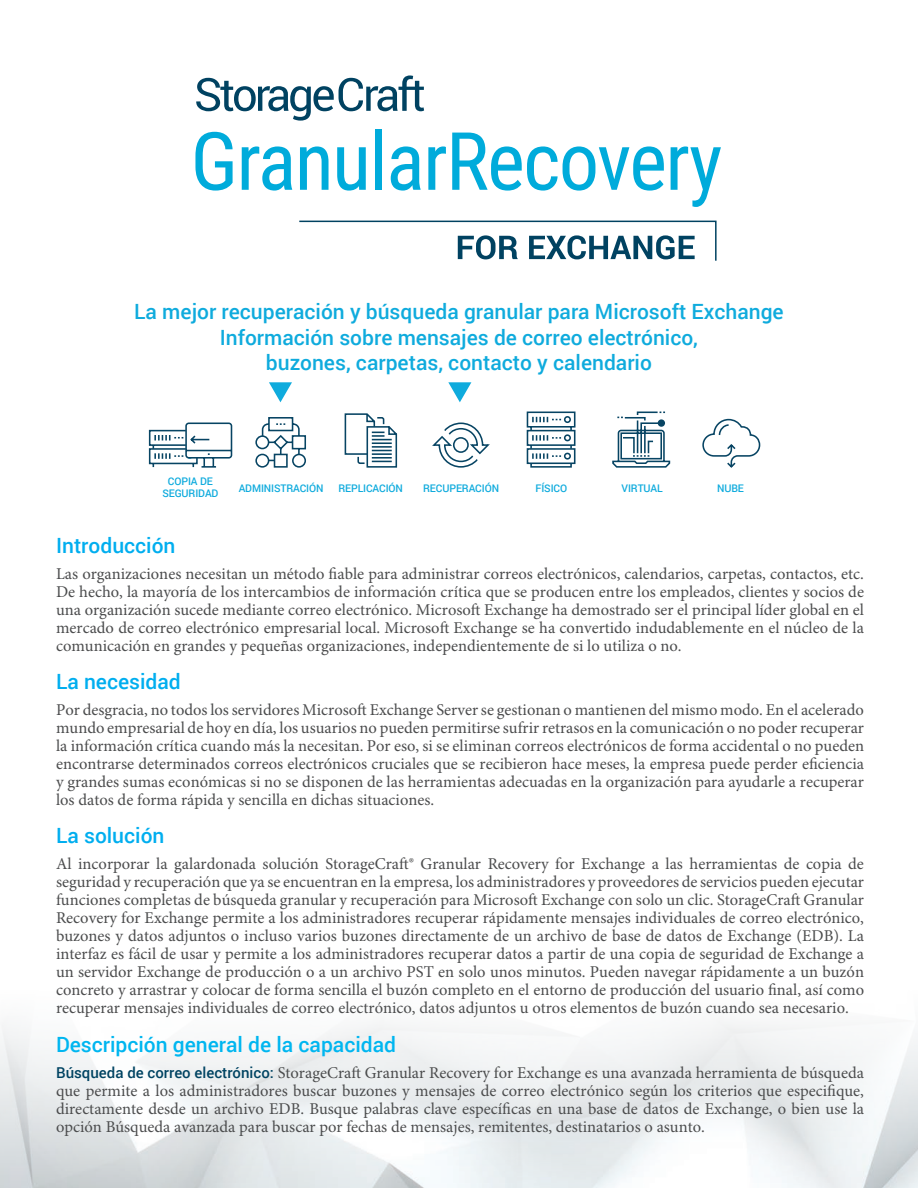
<style>
.page{position:relative;width:918px;height:1188px;background:#fff}
.page>*{position:absolute;margin:0;border:0;box-sizing:border-box;transform-origin:0 0}
.t1{font:500 21px/25.2px "Roboto";color:#0fabdd;text-align:center}
.t2{font:500 21px "Roboto";color:#00aeef}
.t3{font:500 21px "Roboto";color:#00b6f0}
.t4{font:16.5px/18px "Minion Pro";color:#4b4c4d;text-align:justify}
.t5{font:500 10.5px/12.6px "Roboto";letter-spacing:-.01em;color:#0fabdd;text-align:center}
.s1{font-family:"Roboto";font-weight:500;font-size:15px;color:#004362}
</style>
<div class="page">
<img style="left:0;top:1021px;width:918px;height:167px">
<svg style="left:196px;top:75px;width:228px;height:46px"></svg>
<svg style="left:195px;top:132px;width:38px;height:59px"></svg>
<svg style="left:242px;top:146px;width:50px;height:45px"></svg>
<svg style="left:300px;top:146px;width:29px;height:44px"></svg>
<svg style="left:337px;top:147px;width:29px;height:44px"></svg>
<div style="left:375px;top:129px;width:7px;height:61px;background:#00abdb"></div>
<svg style="left:391px;top:146px;width:30px;height:45px"></svg>
<svg style="left:428px;top:146px;width:18px;height:44px"></svg>
<svg style="left:452px;top:133px;width:212px;height:58px"></svg>
<svg style="left:671px;top:146px;width:50px;height:61px"></svg>
<svg style="left:299px;top:220px;width:418px;height:41px"></svg>
<svg style="left:148px;top:422px;width:85px;height:46px"></svg>
<div style="left:255px;top:454px;width:14px;height:14px;border:2px solid #074463;border-radius:50%"></div>
<div style="left:255px;top:435px;width:14px;height:14px;border:2px solid #074463;border-radius:50%"></div>
<div style="left:292px;top:454px;width:14px;height:14px;border:2px solid #074463;border-radius:50%"></div>
<div style="left:274px;top:454px;width:14px;height:14px;background:#fff;border:2px solid #074463"></div>
<svg style="left:261px;top:417px;width:45px;height:45px"></svg>
<svg style="left:432px;top:422px;width:58px;height:46px"></svg>
<svg style="left:702px;top:418px;width:59px;height:50px"></svg>
<svg style="left:612px;top:411px;width:59px;height:57px"></svg>
<svg style="left:526px;top:411px;width:50px;height:57px"></svg>
<svg style="left:344px;top:413px;width:54px;height:55px"></svg>
<svg style="left:448px;top:382px;width:23px;height:20px"></svg>
<svg style="left:269px;top:382px;width:23px;height:20px"></svg>
<p class="t1" style="left:134px;top:299px;width:651px">La mejor recuperación y búsqueda granular para Microsoft Exchange<br>Información sobre mensajes de correo electrónico,<br>buzones, carpetas, contacto y calendario</p>
<p class="t5" style="left:162px;top:474px;width:58px">COPIA DE<br>SEGURIDAD</p>
<p class="t5" style="left:239px;top:482px;width:86px">ADMINISTRACIÓN</p>
<p class="t5" style="left:338px;top:482px;width:66px">REPLICACIÓN</p>
<p class="t5" style="left:423px;top:482px;width:77px">RECUPERACIÓN</p>
<p class="t5" style="left:535px;top:482px;width:33px">FÍSICO</p>
<p class="t5" style="left:622px;top:482px;width:43px">VIRTUAL</p>
<p class="t5" style="left:717px;top:482px;width:28px">NUBE</p>
<p class="t2" style="left:56px;top:531px;width:121px">Introducción</p>
<p class="t4" style="left:56px;top:565px;width:810px">Las organizaciones necesitan un método fiable para administrar correos electrónicos, calendarios, carpetas, contactos, etc.<br>De hecho, la mayoría de los intercambios de información crítica que se producen entre los empleados, clientes y socios de una organización sucede mediante correo electrónico. Microsoft Exchange ha demostrado ser el principal líder global en el mercado de correo electrónico empresarial local. Microsoft Exchange se ha convertido indudablemente en el núcleo de la comunicación en grandes y pequeñas organizaciones, independientemente de si lo utiliza o no.</p>
<p class="t2" style="left:56px;top:667px;width:126px">La necesidad</p>
<p class="t4" style="left:56px;top:701px;width:810px">Por desgracia, no todos los servidores Microsoft Exchange Server se gestionan o mantienen del mismo modo. En el acelerado mundo empresarial de hoy en día, los usuarios no pueden permitirse sufrir retrasos en la comunicación o no poder recuperar la información crítica cuando más la necesitan. Por eso, si se eliminan correos electrónicos de forma accidental o no pueden encontrarse determinados correos electrónicos cruciales que se recibieron hace meses, la empresa puede perder eficiencia y grandes sumas económicas si no se disponen de las herramientas adecuadas en la organización para ayudarle a recuperar los datos de forma rápida y sencilla en dichas situaciones.</p>
<p class="t2" style="left:56px;top:821px;width:110px">La solución</p>
<p class="t4" style="left:56px;top:856px;width:810px">Al incorporar la galardonada solución StorageCraft® Granular Recovery for Exchange a las herramientas de copia de seguridad y recuperación que ya se encuentran en la empresa, los administradores y proveedores de servicios pueden ejecutar funciones completas de búsqueda granular y recuperación para Microsoft Exchange con solo un clic. StorageCraft Granular Recovery for Exchange permite a los administradores recuperar rápidamente mensajes individuales de correo electrónico, buzones y datos adjuntos o incluso varios buzones directamente de un archivo de base de datos de Exchange (EDB). La interfaz es fácil de usar y permite a los administradores recuperar datos a partir de una copia de seguridad de Exchange a un servidor Exchange de producción o a un archivo PST en solo unos minutos. Pueden navegar rápidamente a un buzón concreto y arrastrar y colocar de forma sencilla el buzón completo en el entorno de producción del usuario final, así como recuperar mensajes individuales de correo electrónico, datos adjuntos u otros elementos de buzón cuando sea necesario.</p>
<p class="t3" style="left:56px;top:1030px;width:341px">Descripción general de la capacidad</p>
<p class="t4" style="left:56px;top:1064px;width:810px"><span class="s1">Búsqueda de correo electrónico:</span> StorageCraft Granular Recovery for Exchange es una avanzada herramienta de búsqueda que permite a los administradores buscar buzones y mensajes de correo electrónico según los criterios que especifique, directamente desde un archivo EDB. Busque palabras clave específicas en una base de datos de Exchange, o bien use la opción Búsqueda avanzada para buscar por fechas de mensajes, remitentes, destinatarios o asunto.</p>
</div>
